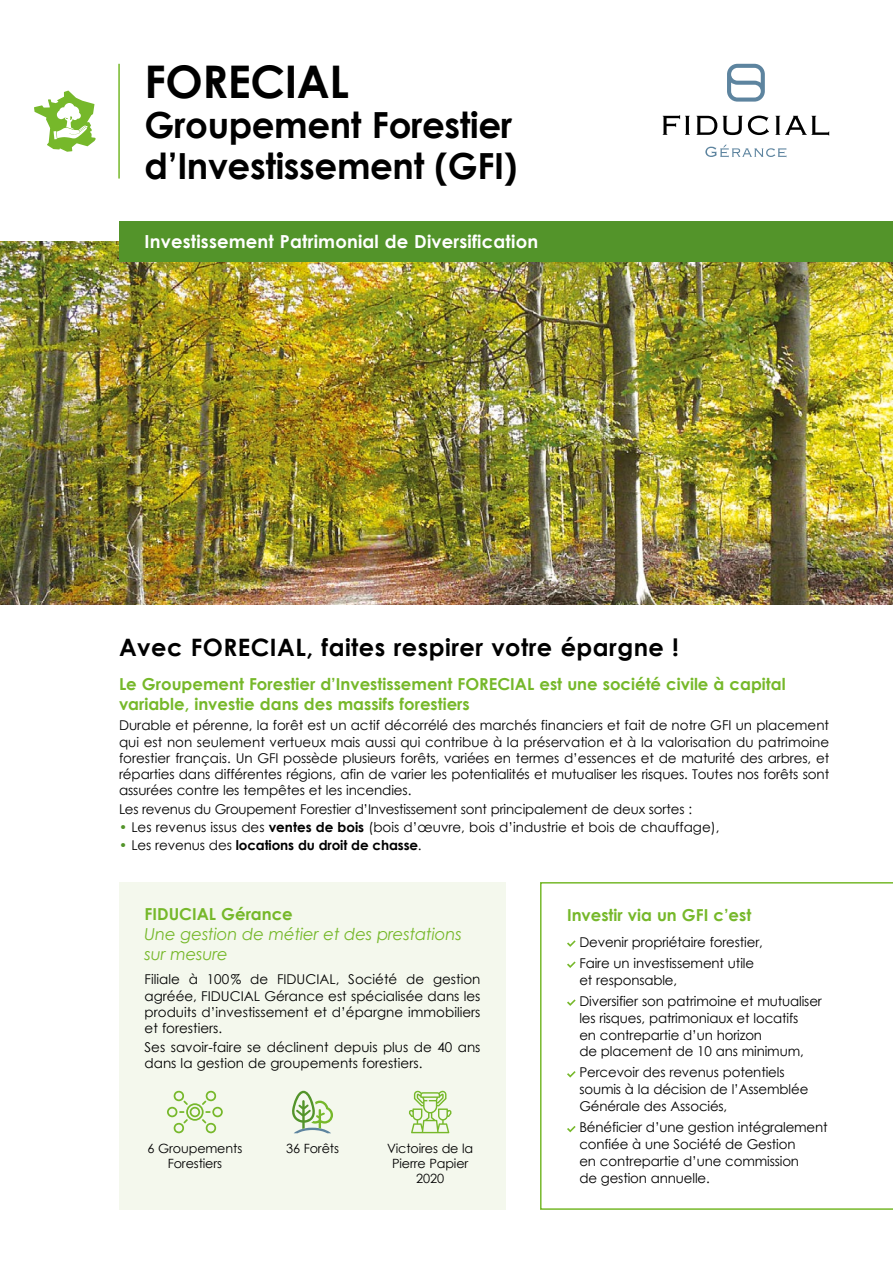
<style>
.page{position:relative;width:893px;height:1263px;background:#fff}
.page>*{position:absolute;margin:0;border:0;box-sizing:border-box;transform-origin:0 0}
.t1{font:700 45px "Century Gothic";letter-spacing:-.01em;color:#000}
.t2{font:700 36px/40.5px "Century Gothic";letter-spacing:-.01em;color:#000}
.t3{font:700 24px "Century Gothic";letter-spacing:.02em;color:#000}
.t4{font:700 18px "Century Gothic";letter-spacing:.01em;color:#fff}
.t5{font:700 16.5px/19.8px "Century Gothic";color:#76b82a}
.t6{font:italic 16.5px/19.8px "Century Gothic";letter-spacing:-.01em;color:#76b82a}
.t7{font:13.5px/16.2px "Century Gothic";letter-spacing:-.01em;color:#000}
.t8{font:700 13.5px "Century Gothic";letter-spacing:-.01em;color:#000}
.t9{font:12.75px/15.3px "Century Gothic";letter-spacing:-.01em;color:#000;text-align:center}
.s1{color:#53942a}
.s2{font-weight:700}
.s3{font-weight:400;color:#53942a}
.s4{font-weight:400}
</style>
<div class="page">
<img style="left:0;top:241px;width:893px;height:364px">
<div style="left:119px;top:221px;width:774px;height:40px;background:#53942a"></div>
<svg style="left:727px;top:64px;width:38px;height:38px"></svg>
<svg style="left:663px;top:115px;width:166px;height:21px"></svg>
<svg style="left:705px;top:145px;width:81px;height:12px"></svg>
<svg style="left:34px;top:91px;width:62px;height:61px"></svg>
<hr style="left:118px;top:64px;width:2px;height:115px;background:#76b82a">
<svg style="left:540px;top:882px;width:353px;height:328px"></svg>
<div style="left:119px;top:882px;width:387px;height:328px;background:#f4f8ed"></div>
<svg style="left:167px;top:1090px;width:56px;height:43px"></svg>
<svg style="left:292px;top:1091px;width:41px;height:42px"></svg>
<svg style="left:409px;top:1090px;width:42px;height:43px"></svg>
<h1 class="t1" style="left:145px;top:47px;width:206px">FORECIAL</h1>
<h2 class="t2" style="left:145px;top:103px;width:374px">Groupement Forestier d’Investissement (GFI)</h2>
<h3 class="t4" style="left:145px;top:228px;width:395px">Investissement Patrimonial de Diversification</h3>
<h3 class="t3" style="left:119px;top:629px;width:561px">Avec FORECIAL, faites respirer votre épargne !</h3>
<p class="t5" style="left:119px;top:673px;width:668px">Le Groupement Forestier d’Investissement FORECIAL est une société civile à capital variable, investie dans des massifs forestiers</p>
<p class="t7" style="left:119px;top:717px;width:712px;text-align:justify">Durable et pérenne, la forêt est un actif décorrélé des marchés financiers et fait de notre GFI un placement qui est non seulement vertueux mais aussi qui contribue à la préservation et à la valorisation du patrimoine forestier français. Un GFI possède plusieurs forêts, variées en termes d’essences et de maturité des arbres, et réparties dans différentes régions, afin de varier les potentialités et mutualiser les risques. Toutes nos forêts sont assurées contre les tempêtes et les incendies.</p>
<p class="t7" style="left:119px;top:800px;width:574px">Les revenus du Groupement Forestier d’Investissement sont principalement de deux sortes :</p>
<p class="t7" style="left:119px;top:819px;width:602px"><span class="s1">•</span> Les revenus issus des <span class="s2">ventes de bois</span> (bois d’œuvre, bois d’industrie et bois de chauffage),</p>
<p class="t8" style="left:119px;top:835px;width:304px"><span class="s3">•</span> <span class="s4">Les revenus des</span> locations du droit de chasse<span class="s4">.</span></p>
<p class="t5" style="left:145px;top:903px;width:150px">FIDUCIAL Gérance</p>
<p class="t6" style="left:145px;top:924px;width:319px">Une gestion de métier et des prestations sur mesure</p>
<p class="t7" style="left:145px;top:971px;width:337px;text-align:justify">Filiale à 100% de FIDUCIAL, Société de gestion agréée, FIDUCIAL Gérance est spécialisée dans les produits d’investissement et d’épargne immobiliers et forestiers.</p>
<p class="t7" style="left:145px;top:1038px;width:337px">Ses savoir-faire se déclinent depuis plus de 40 ans dans la gestion de groupements forestiers.</p>
<p class="t9" style="left:148px;top:1140px;width:96px">6 Groupements<br>Forestiers</p>
<p class="t9" style="left:286px;top:1140px;width:54px">36 Forêts</p>
<p class="t9" style="left:387px;top:1140px;width:88px">Victoires de la<br>Pierre Papier<br>2020</p>
<p class="t5" style="left:567px;top:905px;width:186px">Investir via un GFI c’est</p>
<p class="t7" style="left:579px;top:931px;width:185px;line-height:21.1px">Devenir propriétaire forestier,<br>Faire un investissement utile</p>
<p class="t7" style="left:579px;top:969px;width:244px;line-height:21.1px">et responsable,<br>Diversifier son patrimoine et mutualiser</p>
<p class="t7" style="left:579px;top:1009px;width:226px;line-height:16.8px">les risques, patrimoniaux et locatifs en contrepartie d’un horizon<br>de placement de 10 ans minimum,</p>
<p class="t7" style="left:579px;top:1064px;width:230px;line-height:16.8px">Percevoir des revenus potentiels soumis à la décision de l’Assemblée<br>Générale des Associés,</p>
<p class="t7" style="left:579px;top:1119px;width:250px;line-height:16.8px">Bénéficier d’une gestion intégralement confiée à une Société de Gestion<br>en contrepartie d’une commission<br>de gestion annuelle.</p>
</div>
